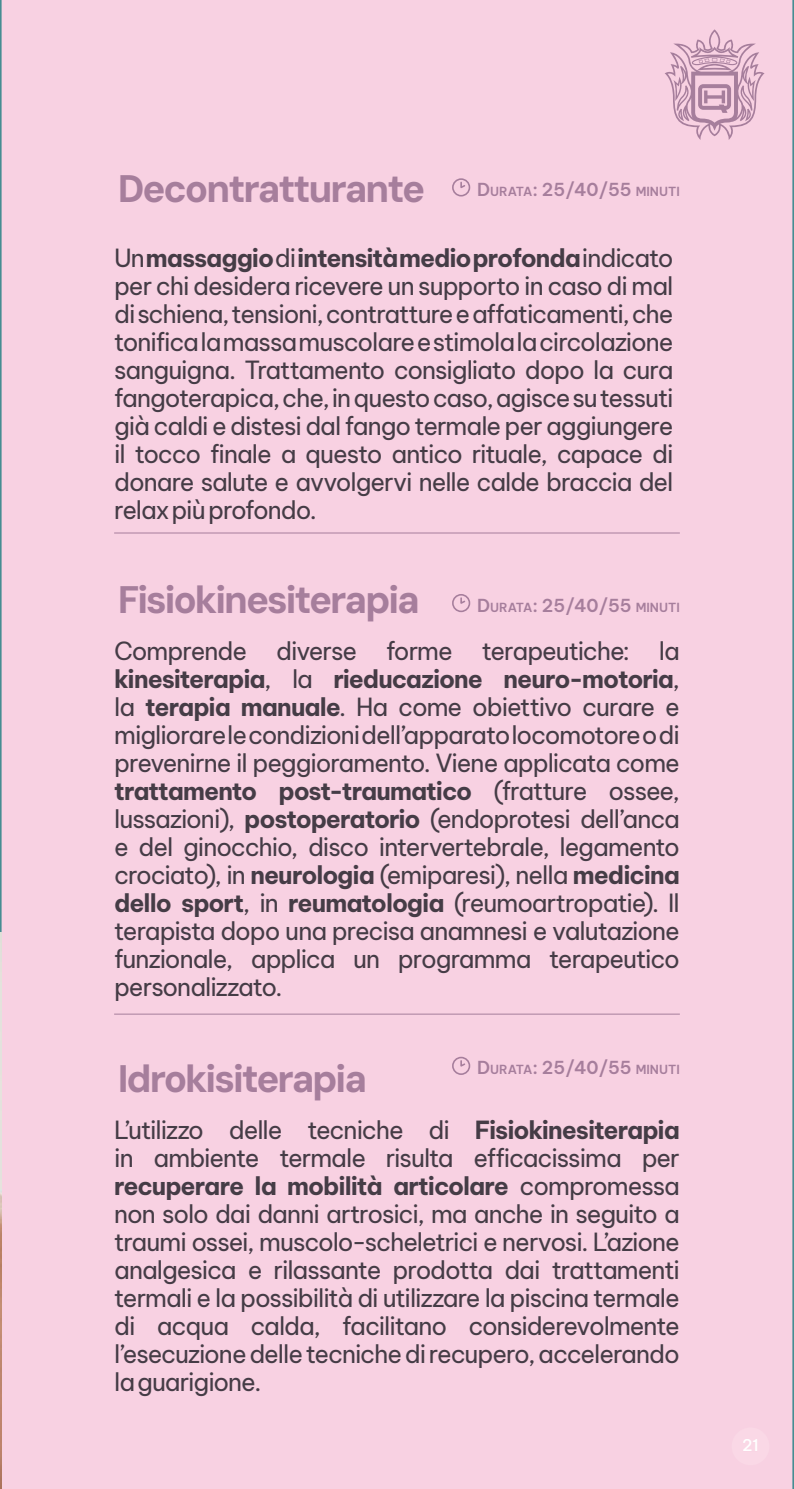
<style>
.page{position:relative;width:794px;height:1489px;background:#fff}
.page>*{position:absolute;margin:0;border:0;box-sizing:border-box;transform-origin:0 0}
.t1{font:38.15px "DM Sans 9 pt";letter-spacing:-.055em;color:#a67e9c}
.t2{font:24.5px/28px "Be Vietnam Pro";letter-spacing:-.045em;color:#453c46;text-align:justify}
.t3{font:500 16.1px "Be Vietnam Pro";color:#fff}
.t4{font:600 12.25px "Be Vietnam Pro";color:#a67e9c}
.s1{font-size:17.5px}
.s2{font-weight:700}
</style>
<div class="page">
<div style="left:0;top:0;width:794px;height:1488px;background:#f8d1e2"></div>
<img style="left:0;top:932px;width:1px;height:556px">
<hr style="left:114px;top:532px;width:566px;height:1px;background:#a67e9c">
<hr style="left:114px;top:1013px;width:566px;height:1px;background:#a67e9c">
<svg style="left:451px;top:177px;width:20px;height:20px"></svg>
<svg style="left:451px;top:593px;width:20px;height:20px"></svg>
<svg style="left:451px;top:1055px;width:20px;height:20px"></svg>
<svg style="left:664px;top:29px;width:100px;height:111px"></svg>
<svg style="left:731px;top:1427px;width:38px;height:37px"></svg>
<div style="left:743px;top:1439px;width:14px;height:12px;background:#fad8e6"></div>
<h1 class="t1" style="left:118px;top:165px;width:309px">Decontratturante</h1>
<p class="t4" style="left:477px;top:181px;width:204px"><span class="s1">D</span>URATA<span class="s1">: 25/40/55</span> MINUTI</p>
<p class="t2" style="left:114px;top:242px;width:561px">Un <span class="s2">massaggio</span> di <span class="s2">intensità medio profonda</span> indicato per chi desidera ricevere un supporto in caso di mal di schiena, tensioni, contratture e affaticamenti, che tonifica la massa muscolare e stimola la circolazione sanguigna. Trattamento consigliato dopo la cura fangoterapica, che, in questo caso, agisce su tessuti già caldi e distesi dal fango termale per aggiungere il tocco finale a questo antico rituale, capace di donare salute e avvolgervi nelle calde braccia del relax più profondo.</p>
<h1 class="t1" style="left:118px;top:576px;width:304px">Fisiokinesiterapia</h1>
<p class="t4" style="left:477px;top:596px;width:204px"><span class="s1">D</span>URATA<span class="s1">: 25/40/55</span> MINUTI</p>
<p class="t2" style="left:114px;top:634px;width:567px">Comprende diverse forme terapeutiche: la <span class="s2">kinesiterapia</span>, la <span class="s2">rieducazione neuro-motoria</span>, la <span class="s2">terapia manuale</span>. Ha come obiettivo curare e migliorare le condizioni dell’apparato locomotore o di prevenirne il peggioramento. Viene applicata come <span class="s2">trattamento post-traumatico</span> (fratture ossee, lussazioni), <span class="s2">postoperatorio</span> (endoprotesi dell’anca e del ginocchio, disco intervertebrale, legamento crociato), in <span class="s2">neurologia</span> (emiparesi), nella <span class="s2">medicina dello sport</span>, in <span class="s2">reumatologia</span> (reumoartropatie). Il terapista dopo una precisa anamnesi e valutazione funzionale, applica un programma terapeutico personalizzato.</p>
<h1 class="t1" style="left:118px;top:1054px;width:251px">Idrokisiterapia</h1>
<p class="t4" style="left:477px;top:1059px;width:204px"><span class="s1">D</span>URATA<span class="s1">: 25/40/55</span> MINUTI</p>
<p class="t2" style="left:114px;top:1113px;width:567px">L’utilizzo delle tecniche di <span class="s2">Fisiokinesiterapia </span>in ambiente termale risulta efficacissima per <span class="s2">recuperare la mobilità articolare</span> compromessa non solo dai danni artrosici, ma anche in seguito a traumi ossei, muscolo-scheletrici e nervosi. L’azione analgesica e rilassante prodotta dai trattamenti termali e la possibilità di utilizzare la piscina termale di acqua calda, facilitano considerevolmente l’esecuzione delle tecniche di recupero, accelerando la guarigione.</p>
<p class="t3" style="left:742px;top:1431px;width:18px">21</p>
</div>
